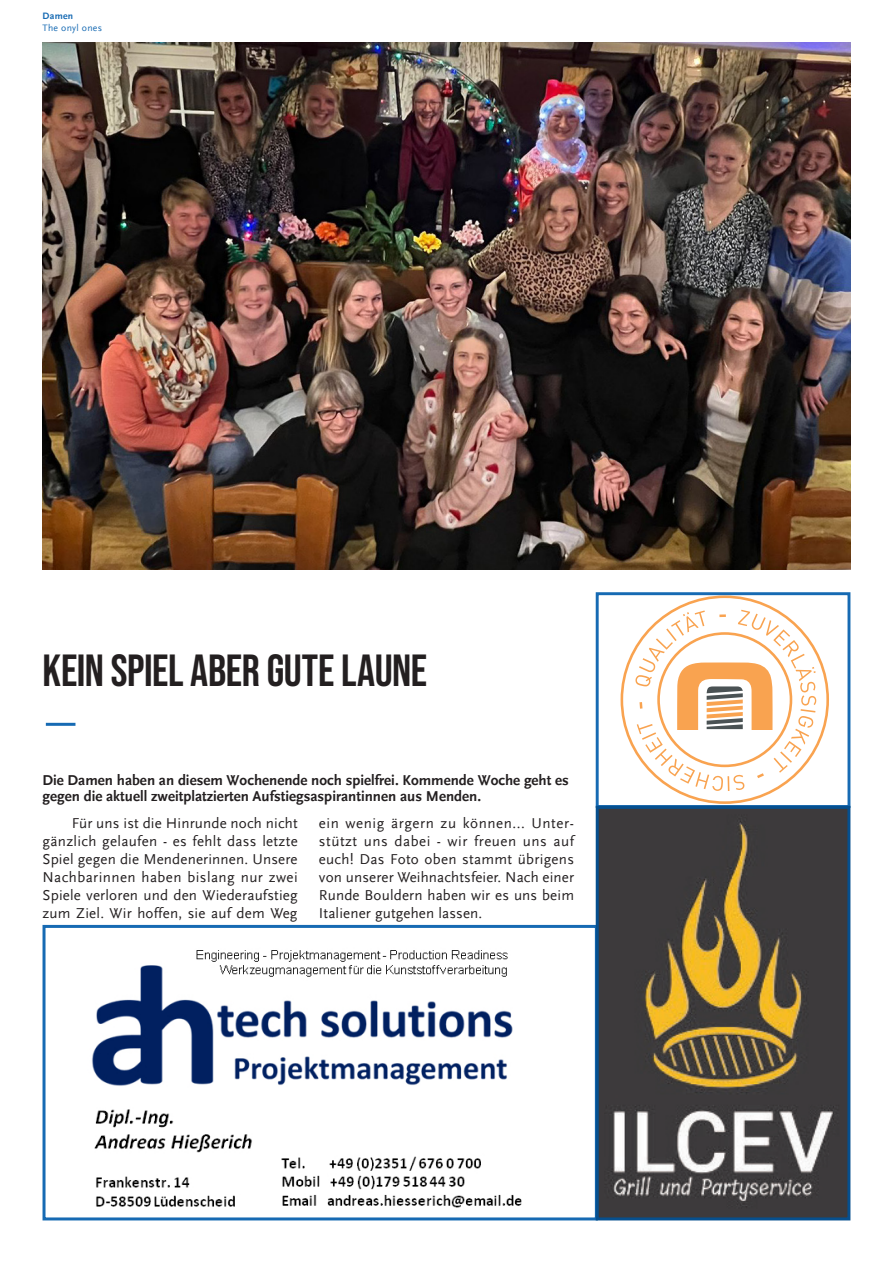
<style>
.page{position:relative;width:893px;height:1263px;background:#fff}
.page>*{position:absolute;margin:0;border:0;box-sizing:border-box;transform-origin:0 0}
.t1{font:45px "Bebas Neue";letter-spacing:-.01em;color:#231f20}
.Copy{font:15px/18px "Scala Sans Regular LF";letter-spacing:.01em;color:#231f20;text-align:justify}
.t2{font:700 15px/16.5px "Scala Sans";color:#231f20}
.t3{font:9.75px "Scala Sans Regular LF";letter-spacing:.03em;color:#166ab3}
.t4{font:700 9.75px "Scala Sans";letter-spacing:.03em;color:#166ab3}
</style>
<div class="page">
<hr style="left:46px;top:723px;width:29px;height:3px;background:#166ab3">
<svg style="left:621px;top:596px;width:208px;height:208px"></svg>
<div style="left:596px;top:592px;width:254px;height:216px;border:3px solid #166ab3"></div>
<img style="left:92px;top:950px;width:430px;height:258px">
<div style="left:43px;top:925px;width:555px;height:295px;border:3px solid #166ab3"></div>
<img style="left:600px;top:810px;width:246px;height:406px">
<div style="left:596px;top:806px;width:254px;height:414px;border:3px solid #064f8e"></div>
<img style="left:43px;top:43px;width:807px;height:527px">
<p class="t4" style="left:43px;top:10px;width:32px">Damen</p>
<p class="t3" style="left:43px;top:22px;width:61px">The onyl ones</p>
<p class="t1" style="left:43px;top:645px;width:386px">KEIN SPIEL ABER GUTE LAUNE</p>
<p class="t2" style="left:43px;top:772px;width:528px">Die Damen haben an diesem Wochenende noch spielfrei. Kommende Woche geht es gegen die aktuell zweitplatzierten Aufstiegsaspirantinnen aus Menden.</p>
<p class="Copy" style="left:43px;top:814px;width:257px;text-indent:29px">Für uns ist die Hinrunde noch nicht gänzlich gelaufen - es fehlt dass letzte Spiel gegen die Mendenerinnen. Unsere Nachbarinnen haben bislang nur zwei Spiele verloren und den Wiederaufstieg zum Ziel. Wir hoffen, sie auf dem Weg</p>
<p class="Copy" style="left:319px;top:814px;width:257px">ein wenig ärgern zu können... Unter&shy;stützt uns dabei - wir freuen uns auf euch! Das Foto oben stammt übrigens von unserer Weihnachtsfeier. Nach einer Runde Bouldern haben wir es uns beim Italiener gutgehen lassen.</p>
</div>
